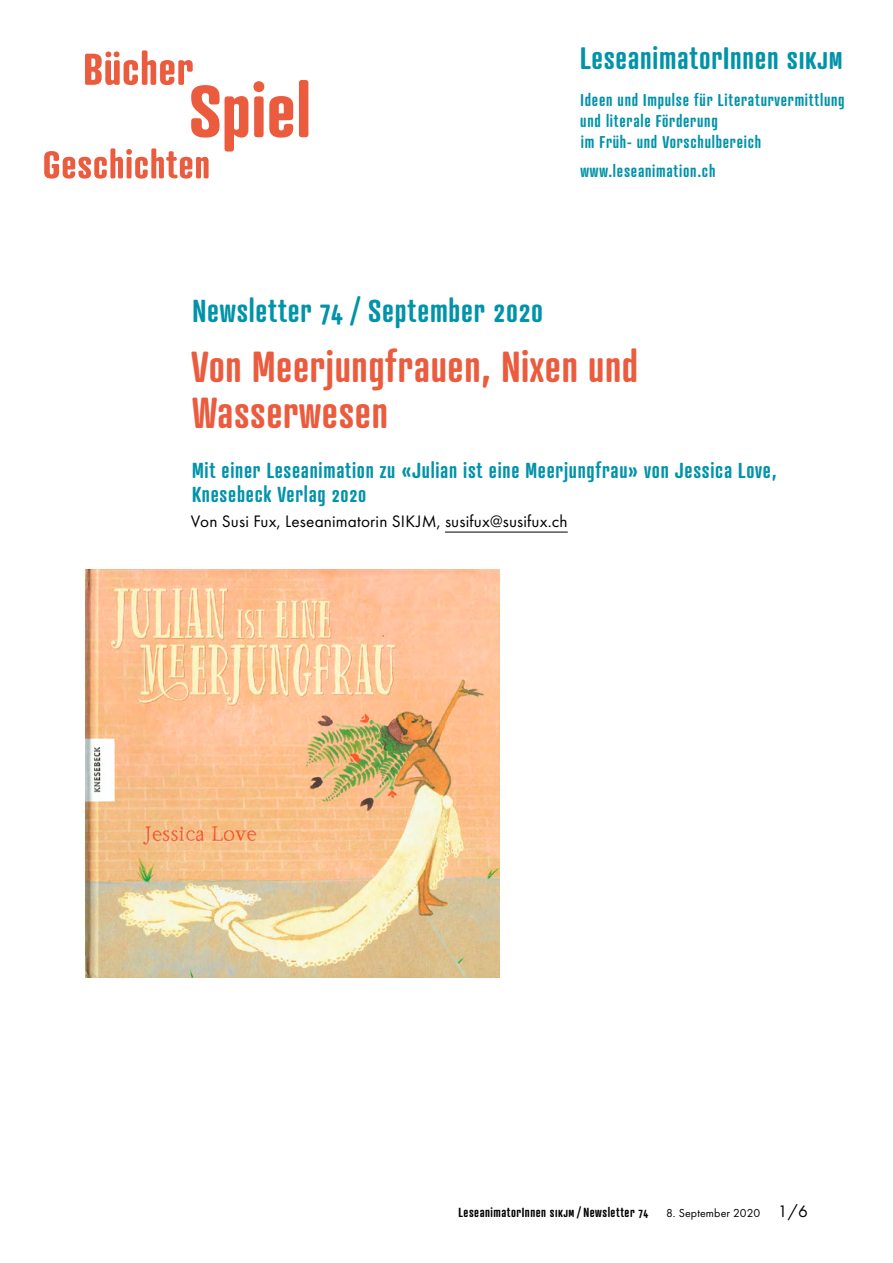
<style>
.page{position:relative;width:893px;height:1263px;background:#fff}
.page>*{position:absolute;margin:0;border:0;box-sizing:border-box;transform-origin:0 0}
.t1{font:600 42px/46.5px "Atrament Std";letter-spacing:.015em;color:#eb5b3e}
.t2{font:600 30.75px "Atrament Std";letter-spacing:.025em;color:#0093a9}
.t3{font:600 30px "Atrament Std";letter-spacing:.025em;color:#0093a9}
.t4{font:600 21px/24px "Atrament Std";letter-spacing:.035em;color:#0093a9}
.t5{font:17.25px "Futura PT";letter-spacing:.01em;color:#000}
.t6{font:600 16.5px/20.7px "Atrament Std";letter-spacing:.045em;color:#0093a9}
.t7{font:600 12.75px "Atrament Std";letter-spacing:.04em;color:#000}
.t8{font:12px "Futura PT";letter-spacing:.01em;color:#000}
.s1{font-size:17.25px}
</style>
<div class="page">
<hr style="left:445px;top:532px;width:123px;height:1px;background:#000">
<svg style="left:44px;top:50px;width:264px;height:129px"></svg>
<img style="left:85px;top:569px;width:415px;height:408px">
<h3 class="t3" style="left:580px;top:38px;width:264px">LeseanimatorInnen SIKJM</h3>
<p class="t6" style="left:580px;top:89px;width:266px">Ideen und Impulse für Literaturvermittlung und literale Förderung<br>im Früh- und Vorschulbereich</p>
<p class="t6" style="left:581px;top:160px;width:136px">www.leseanimation.ch</p>
<h2 class="t2" style="left:192px;top:291px;width:352px">Newsletter 74 / September 2020</h2>
<h1 class="t1" style="left:191px;top:341px;width:448px">Von Meerjungfrauen, Nixen und<br>Wasserwesen</h1>
<p class="t4" style="left:192px;top:457px;width:586px">Mit einer Leseanimation zu «Julian ist eine Meerjungfrau» von Jessica Love,<br>Knesebeck Verlag 2020</p>
<p class="t5" style="left:191px;top:511px;width:378px">Von Susi Fux, Leseanimatorin SIKJM, susifux@susifux.ch</p>
<p class="t7" style="left:459px;top:1204px;width:191px">LeseanimatorInnen SIKJM / Newsletter 74</p>
<p class="t8" style="left:666px;top:1206px;width:143px">8. September 2020 <span class="s1">1/6</span></p>
</div>
